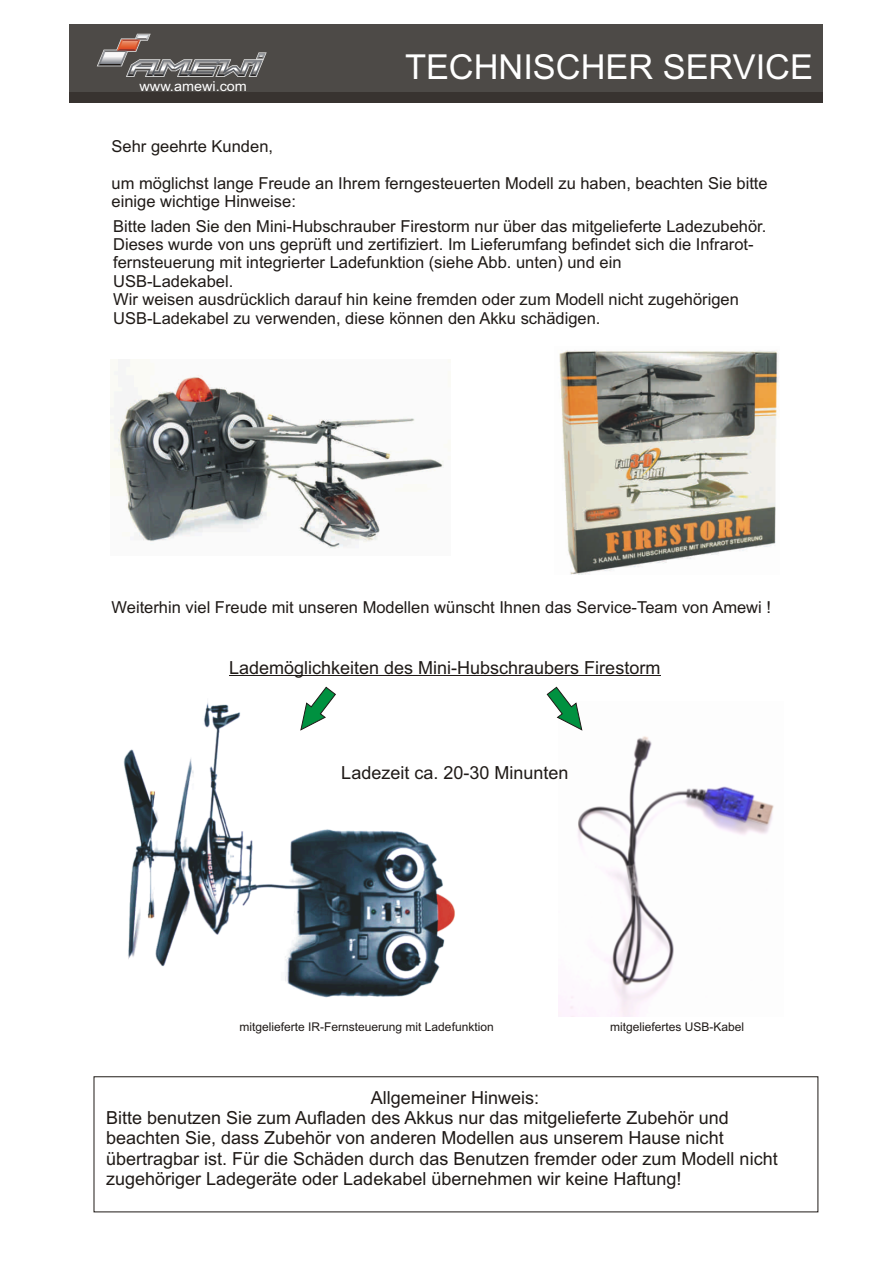
<style>
.page{position:relative;width:893px;height:1262px;background:#fff}
.page>*{position:absolute;margin:0;border:0;box-sizing:border-box;transform-origin:0 0}
.t1{font:34.35px "Arial";color:#fff}
.t2{font:18px/20.1px "Arial";color:#1f1a17}
.t3{font:16.5px/18.5px "Arial";color:#1f1a17}
.t4{font:13.8px "Arial";color:#fff;scale:1.05 1}
.t5{font:12px "Arial";color:#1f1a17}
</style>
<div class="page">
<div style="left:69px;top:24px;width:753px;height:79px;background:#4d4a47"></div>
<div style="left:69px;top:92px;width:753px;height:11px;background:#383330"></div>
<svg style="left:97px;top:34px;width:170px;height:43px"></svg>
<img style="left:559px;top:350px;width:220px;height:224px">
<img style="left:110px;top:375px;width:334px;height:174px">
<img style="left:123px;top:702px;width:332px;height:296px">
<img style="left:559px;top:736px;width:215px;height:280px">
<hr style="left:229px;top:675px;width:431px;height:1px;background:#1f1a17">
<svg style="left:546px;top:686px;width:37px;height:45px"></svg>
<svg style="left:300px;top:686px;width:36px;height:45px"></svg>
<p class="t4" style="left:139px;top:81px;width:104px">www.amewi.com</p>
<h1 class="t1" style="left:405px;top:54px;width:409px">TECHNISCHER SERVICE</h1>
<p class="t3" style="left:112px;top:138px;width:163px">Sehr geehrte Kunden,</p>
<p class="t3" style="left:112px;top:175px;width:657px">um möglichst lange Freude an Ihrem ferngesteuerten Modell zu haben, beachten Sie bitte einige wichtige Hinweise:</p>
<p class="t3" style="left:113px;top:218px;width:655px">Bitte laden Sie den Mini-Hubschrauber Firestorm nur über das mitgelieferte Ladezubehör.<br>Dieses wurde von uns geprüft und zertifiziert. Im Lieferumfang befindet sich die Infrarot&shy;fernsteuerung mit integrierter Ladefunktion (siehe Abb. unten) und ein<br>USB-Ladekabel.<br>Wir weisen ausdrücklich darauf hin keine fremden oder zum Modell nicht zugehörigen USB-Ladekabel zu verwenden, diese können den Akku schädigen.</p>
<p class="t3" style="left:112px;top:600px;width:661px">Weiterhin viel Freude mit unseren Modellen wünscht Ihnen das Service-Team von Amewi !</p>
<p class="t2" style="left:229px;top:659px;width:433px">Lademöglichkeiten des Mini-Hubschraubers Firestorm</p>
<p class="t2" style="left:341px;top:764px;width:229px">Ladezeit ca. 20-30 Minunten</p>
<p class="t5" style="left:239px;top:1022px;width:256px">mitgelieferte IR-Fernsteuerung mit Ladefunktion</p>
<p class="t5" style="left:610px;top:1022px;width:136px">mitgeliefertes USB-Kabel</p>
<p class="t2" style="left:106px;top:1089px;width:673px;text-indent:265px">Allgemeiner Hinweis:<br>Bitte benutzen Sie zum Aufladen des Akkus nur das mitgelieferte Zubehör und beachten Sie, dass Zubehör von anderen Modellen aus unserem Hause nicht übertragbar ist. Für die Schäden durch das Benutzen fremder oder zum Modell nicht zugehöriger Ladegeräte oder Ladekabel übernehmen wir keine Haftung!</p>
</div>
